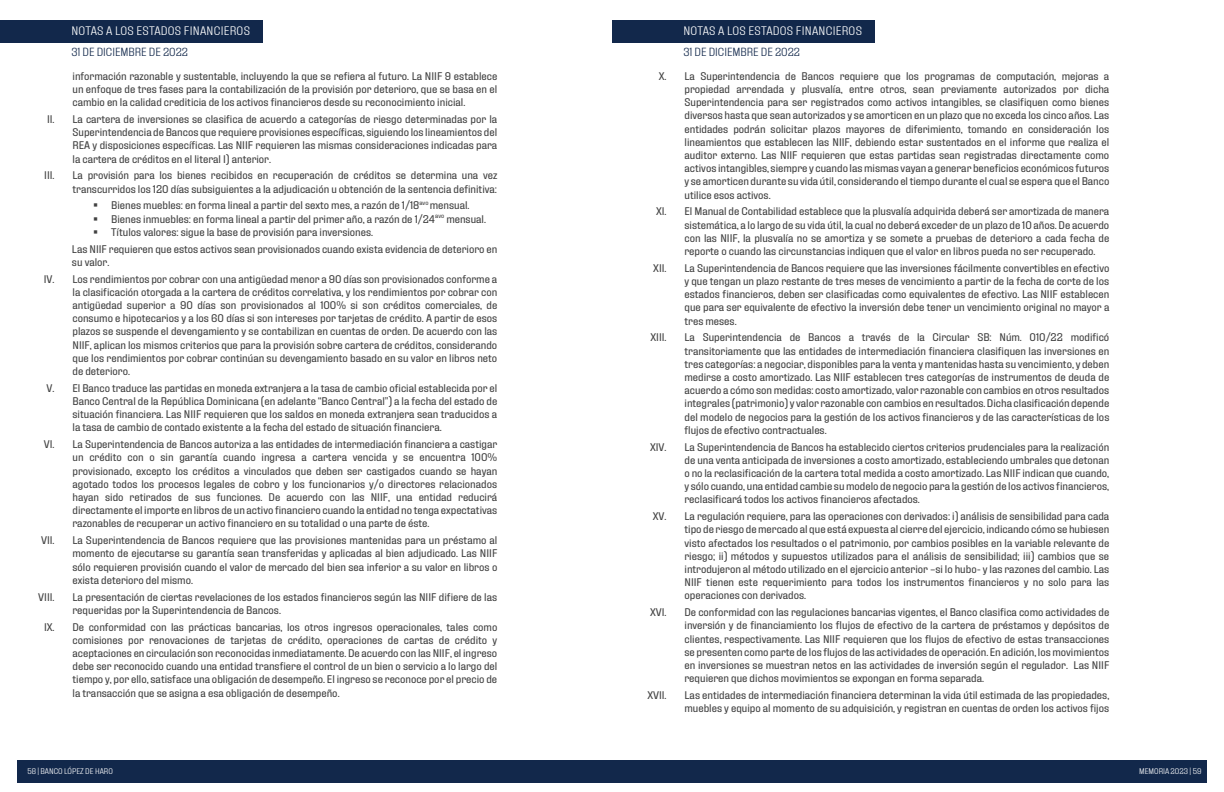
<style>
.page{position:relative;width:1224px;height:792px;background:#fff}
.page>*{position:absolute;margin:0;border:0;box-sizing:border-box;transform-origin:0 0}
.t1{font:300 12px "Fixture";letter-spacing:.02em;color:#fff}
.t2{font:300 11.5px "Fixture";color:#12284b}
.t3{font:11px/13.2px "Fixture";color:#404040;text-align:justify}
.t4{font:300 8px "Fixture";color:#fff}
</style>
<div class="page">
<div style="left:17px;top:760px;width:1190px;height:23px;background:#12284b"></div>
<div style="left:0;top:20px;width:262px;height:23px;background:#12284b"></div>
<div style="left:612px;top:20px;width:262px;height:23px;background:#12284b"></div>
<p class="t1" style="left:71px;top:23px;width:180px">NOTAS A LOS ESTADOS FINANCIEROS</p>
<p class="t2" style="left:71px;top:45px;width:118px">31 DE DICIEMBRE DE 2022</p>
<p class="t1" style="left:683px;top:23px;width:180px">NOTAS A LOS ESTADOS FINANCIEROS</p>
<p class="t2" style="left:683px;top:45px;width:118px">31 DE DICIEMBRE DE 2022</p>
<p class="t3" style="left:73px;top:69px;width:426px">información razonable y sustentable, incluyendo la que se refiera al futuro. La NIIF 9 establece un enfoque de tres fases para la contabilización de la provisión por deterioro, que se basa en el cambio en la calidad crediticia de los activos financieros desde su reconocimiento inicial.</p>
<p class="t3" style="left:73px;top:112px;width:426px;text-indent:-26px">II. La cartera de inversiones se clasifica de acuerdo a categorías de riesgo determinadas por la Superintendencia de Bancos que requiere provisiones específicas, siguiendo los lineamientos del REA y disposiciones específicas. Las NIIF requieren las mismas consideraciones indicadas para la cartera de créditos en el literal I) anterior.</p>
<p class="t3" style="left:44px;top:169px;width:12px">III.</p>
<p class="t3" style="left:73px;top:169px;width:426px">La provisión para los bienes recibidos en recuperación de créditos se determina una vez transcurridos los 120 días subsiguientes a la adjudicación u obtención de la sentencia definitiva:</p>
<p class="t3" style="left:93px;top:199px;width:378px">▪ Bienes muebles: en forma lineal a partir del sexto mes, a razón de 1/18<sup>avo</sup> mensual.</p>
<p class="t3" style="left:93px;top:212px;width:394px">▪ Bienes inmuebles: en forma lineal a partir del primer año, a razón de 1/24<sup>avo</sup> mensual.</p>
<p class="t3" style="left:72px;top:223px;width:427px;line-height:16.8px;text-indent:21px">▪ Títulos valores: sigue la base de provisión para inversiones.<br>Las NIIF requieren que estos activos sean provisionados cuando exista evidencia de deterioro en</p>
<p class="t3" style="left:44px;top:253px;width:455px;line-height:16.8px;text-indent:28px">su valor.<br>IV. Los rendimientos por cobrar con una antigüedad menor a 90 días son provisionados conforme a</p>
<p class="t3" style="left:73px;top:285px;width:426px">la clasificación otorgada a la cartera de créditos correlativa, y los rendimientos por cobrar con antigüedad superior a 90 días son provisionados al 100% si son créditos comerciales, de consumo e hipotecarios y a los 60 días si son intereses por tarjetas de crédito. A partir de esos plazos se suspende el devengamiento y se contabilizan en cuentas de orden. De acuerdo con las NIIF, aplican los mismos criterios que para la provisión sobre cartera de créditos, considerando que los rendimientos por cobrar continúan su devengamiento basado en su valor en libros neto de deterioro.</p>
<p class="t3" style="left:73px;top:381px;width:426px;text-indent:-26px">V. El Banco traduce las partidas en moneda extranjera a la tasa de cambio oficial establecida por el Banco Central de la República Dominicana (en adelante “Banco Central”) a la fecha del estado de situación financiera. Las NIIF requieren que los saldos en moneda extranjera sean traducidos a la tasa de cambio de contado existente a la fecha del estado de situación financiera.</p>
<p class="t3" style="left:73px;top:438px;width:426px;text-indent:-29px">VI. La Superintendencia de Bancos autoriza a las entidades de intermediación financiera a castigar un crédito con o sin garantía cuando ingresa a cartera vencida y se encuentra 100% provisionado, excepto los créditos a vinculados que deben ser castigados cuando se hayan agotado todos los procesos legales de cobro y los funcionarios y/o directores relacionados hayan sido retirados de sus funciones. De acuerdo con las NIIF, una entidad reducirá directamente el importe en libros de un activo financiero cuando la entidad no tenga expectativas razonables de recuperar un activo financiero en su totalidad o una parte de éste.</p>
<p class="t3" style="left:41px;top:534px;width:15px">VII.</p>
<p class="t3" style="left:73px;top:534px;width:426px">La Superintendencia de Bancos requiere que las provisiones mantenidas para un préstamo al momento de ejecutarse su garantía sean transferidas y aplicadas al bien adjudicado. Las NIIF sólo requieren provisión cuando el valor de mercado del bien sea inferior a su valor en libros o exista deterioro del mismo.</p>
<p class="t3" style="left:38px;top:590px;width:18px">VIII.</p>
<p class="t3" style="left:73px;top:590px;width:426px">La presentación de ciertas revelaciones de los estados financieros según las NIIF difiere de las requeridas por la Superintendencia de Bancos.</p>
<p class="t3" style="left:73px;top:620px;width:426px;text-indent:-28px">IX. De conformidad con las prácticas bancarias, los otros ingresos operacionales, tales como comisiones por renovaciones de tarjetas de crédito, operaciones de cartas de crédito y aceptaciones en circulación son reconocidas inmediatamente. De acuerdo con las NIIF, el ingreso debe ser reconocido cuando una entidad transfiere el control de un bien o servicio a lo largo del tiempo y, por ello, satisface una obligación de desempeño. El ingreso se reconoce por el precio de la transacción que se asigna a esa obligación de desempeño.</p>
<p class="t3" style="left:685px;top:69px;width:426px;text-indent:-26px">X. La Superintendencia de Bancos requiere que los programas de computación, mejoras a propiedad arrendada y plusvalía, entre otros, sean previamente autorizados por dicha Superintendencia para ser registrados como activos intangibles, se clasifiquen como bienes diversos hasta que sean autorizados y se amorticen en un plazo que no exceda los cinco años. Las entidades podrán solicitar plazos mayores de diferimiento, tomando en consideración los lineamientos que establecen las NIIF, debiendo estar sustentados en el informe que realiza el auditor externo. Las NIIF requieren que estas partidas sean registradas directamente como activos intangibles, siempre y cuando las mismas vayan a generar beneficios económicos futuros y se amorticen durante su vida útil, considerando el tiempo durante el cual se espera que el Banco utilice esos activos.</p>
<p class="t3" style="left:685px;top:205px;width:426px;text-indent:-28px">XI. El Manual de Contabilidad establece que la plusvalía adquirida deberá ser amortizada de manera sistemática, a lo largo de su vida útil, la cual no deberá exceder de un plazo de 10 años. De acuerdo con las NIIF, la plusvalía no se amortiza y se somete a pruebas de deterioro a cada fecha de reporte o cuando las circunstancias indiquen que el valor en libros pueda no ser recuperado.</p>
<p class="t3" style="left:653px;top:261px;width:15px">XII.</p>
<p class="t3" style="left:685px;top:261px;width:426px">La Superintendencia de Bancos requiere que las inversiones fácilmente convertibles en efectivo y que tengan un plazo restante de tres meses de vencimiento a partir de la fecha de corte de los estados financieros, deben ser clasificadas como equivalentes de efectivo. Las NIIF establecen que para ser equivalente de efectivo la inversión debe tener un vencimiento original no mayor a tres meses.</p>
<p class="t3" style="left:650px;top:331px;width:18px">XIII.</p>
<p class="t3" style="left:685px;top:331px;width:426px">La Superintendencia de Bancos a través de la Circular SB: Núm. 010/22 modificó transitoriamente que las entidades de intermediación financiera clasifiquen las inversiones en tres categorías: a negociar, disponibles para la venta y mantenidas hasta su vencimiento, y deben medirse a costo amortizado. Las NIIF establecen tres categorías de instrumentos de deuda de acuerdo a cómo son medidas: costo amortizado, valor razonable con cambios en otros resultados integrales (patrimonio) y valor razonable con cambios en resultados. Dicha clasificación depende del modelo de negocios para la gestión de los activos financieros y de las características de los flujos de efectivo contractuales.</p>
<p class="t3" style="left:650px;top:440px;width:18px">XIV.</p>
<p class="t3" style="left:685px;top:440px;width:426px">La Superintendencia de Bancos ha establecido ciertos criterios prudenciales para la realización de una venta anticipada de inversiones a costo amortizado, estableciendo umbrales que detonan o no la reclasificación de la cartera total medida a costo amortizado. Las NIIF indican que cuando, y sólo cuando, una entidad cambie su modelo de negocio para la gestión de los activos financieros, reclasificará todos los activos financieros afectados.</p>
<p class="t3" style="left:685px;top:510px;width:426px;text-indent:-32px">XV. La regulación requiere, para las operaciones con derivados: i) análisis de sensibilidad para cada tipo de riesgo de mercado al que está expuesta al cierre del ejercicio, indicando cómo se hubiesen visto afectados los resultados o el patrimonio, por cambios posibles en la variable relevante de riesgo; ii) métodos y supuestos utilizados para el análisis de sensibilidad; iii) cambios que se introdujeron al método utilizado en el ejercicio anterior –si lo hubo- y las razones del cambio. Las NIIF tienen este requerimiento para todos los instrumentos financieros y no solo para las operaciones con derivados.</p>
<p class="t3" style="left:650px;top:606px;width:18px">XVI.</p>
<p class="t3" style="left:685px;top:606px;width:426px">De conformidad con las regulaciones bancarias vigentes, el Banco clasifica como actividades de inversión y de financiamiento los flujos de efectivo de la cartera de préstamos y depósitos de clientes, respectivamente. Las NIIF requieren que los flujos de efectivo de estas transacciones se presenten como parte de los flujos de las actividades de operación. En adición, los movimientos en inversiones se muestran netos en las actividades de inversión según el regulador. Las NIIF requieren que dichos movimientos se expongan en forma separada.</p>
<p class="t3" style="left:647px;top:688px;width:21px">XVII.</p>
<p class="t3" style="left:685px;top:688px;width:426px">Las entidades de intermediación financiera determinan la vida útil estimada de las propiedades, muebles y equipo al momento de su adquisición, y registran en cuentas de orden los activos fijos</p>
<p class="t4" style="left:27px;top:766px;width:87px">58 | BANCO LÓPEZ DE HARO</p>
<p class="t4" style="left:1139px;top:766px;width:64px">MEMORIA 2023 | 59</p>
</div>
